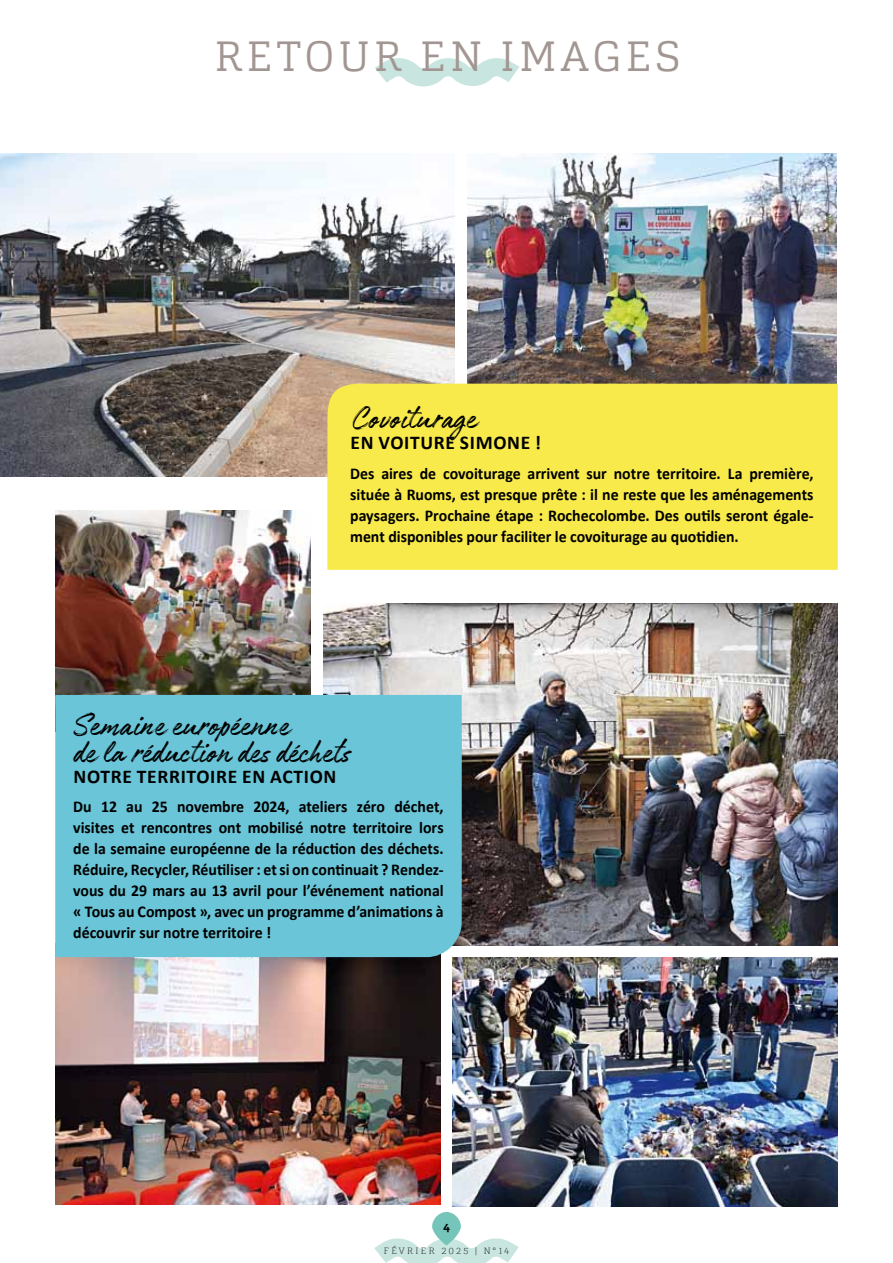
<style>
.page{position:relative;width:893px;height:1263px;background:#fff}
.page>*{position:absolute;margin:0;border:0;box-sizing:border-box;transform-origin:0 0}
.t1{font:300 42px "Cargan W03";letter-spacing:.105em;color:#a29692}
.t2{font:36px/27px "Authenia";color:#000}
.t3{font:700 19.5px "Calibri";letter-spacing:.035em;color:#000}
.t4{font:700 16.5px/21px "Calibri";color:#000;text-align:justify;scale:.96 1}
.t5{font:700 12px "Cargan W03";color:#000}
.t6{font:100 9px "Cargan W03";letter-spacing:.26em;color:#000}
</style>
<div class="page">
<img style="left:0;top:153px;width:455px;height:324px">
<img style="left:467px;top:153px;width:370px;height:231px">
<img style="left:55px;top:511px;width:255px;height:184px">
<img style="left:323px;top:604px;width:515px;height:342px">
<img style="left:453px;top:957px;width:385px;height:250px">
<img style="left:55px;top:957px;width:385px;height:247px">
<svg style="left:374px;top:1212px;width:145px;height:51px"></svg>
<div style="left:55px;top:695px;width:407px;height:262px;background:#69c5d7"></div>
<div style="left:327px;top:384px;width:511px;height:186px;background:#f8ea4b"></div>
<svg style="left:375px;top:58px;width:144px;height:28px"></svg>
<h1 class="t1" style="left:215px;top:30px;width:466px">RETOUR EN IMAGES</h1>
<h2 class="t2" style="left:352px;top:409px;width:127px">Covoiturage</h2>
<p class="t3" style="left:351px;top:431px;width:192px">En voiture Simone !</p>
<p class="t4" style="left:350px;top:462px;width:484px">Des aires de covoiturage arrivent sur notre territoire. La première, située à Ruoms, est presque prête : il ne reste que les aménagements paysagers. Prochaine étape : Rochecolombe. Des outils seront égale&shy;ment disponibles pour faciliter le covoiturage au quotidien.</p>
<h2 class="t2" style="left:73px;top:716px;width:279px">Semaine européenne<br>de la réduction des déchets</h2>
<p class="t3" style="left:74px;top:764px;width:264px">Notre territoire en action</p>
<p class="t4" style="left:73px;top:795px;width:387px">Du 12 au 25 novembre 2024, ateliers zéro déchet, visites et rencontres ont mobilisé notre territoire lors de la semaine européenne de la réduction des déchets.<br>Réduire, Recycler, Réutiliser : et si on continuait ? Rendez&shy;vous du 29 mars au 13 avril pour l’événement national « Tous au Compost », avec un programme d’animations à découvrir sur notre territoire !</p>
<p class="t5" style="left:443px;top:1220px;width:8px">4</p>
<p class="t6" style="left:384px;top:1245px;width:127px">FÉVRIER 2025 | N°14</p>
</div>
